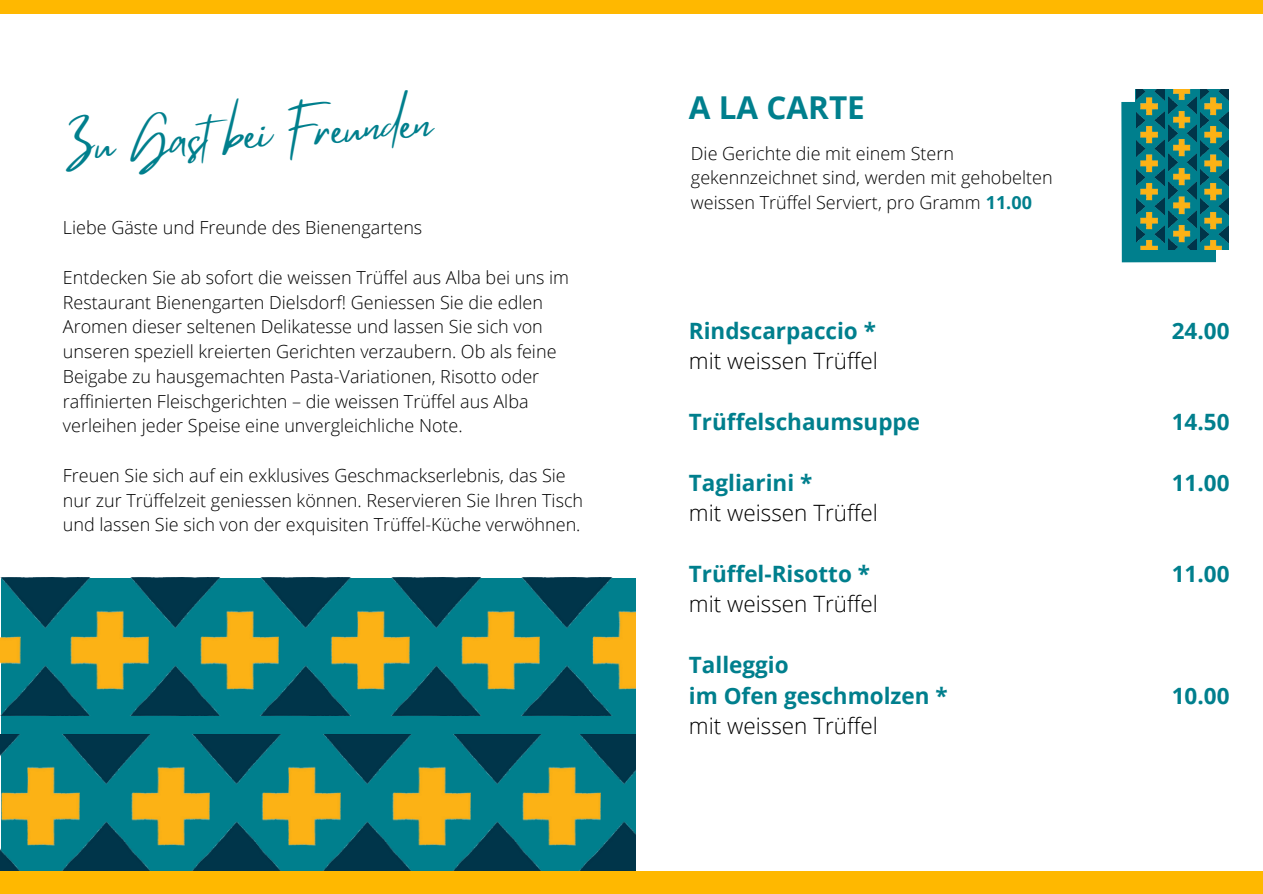
<style>
.page{position:relative;width:1263px;height:894px;background:#fff}
.page>*{position:absolute;margin:0;border:0;box-sizing:border-box;transform-origin:0 0}
.t1{font:46.35px "Mistrully";color:#007f8d}
.t2{font:700 31.5px "Open Sans";color:#007f8d}
.t3{font:300 22.5px/30.3px "Open Sans";color:#000}
.t4{font:700 22.5px/30.3px "Open Sans";color:#007f8d}
.t5{font:300 18px/24.8px "Open Sans";color:#000}
.s1{font-weight:700;color:#007f8d}
.s2{font-weight:300;color:#000}
</style>
<div class="page">
<div style="left:0;top:0;width:1263px;height:14px;background:#ffb800"></div>
<div style="left:1121px;top:102px;width:95px;height:160px;background:#007f8d"></div>
<div style="left:1135px;top:89px;width:93px;height:160px;background:linear-gradient(to bottom,#007f8d,#007f8d)"></div>
<img style="left:1136px;top:117px;width:28px;height:20px">
<img style="left:1136px;top:89px;width:28px;height:28px">
<img style="left:1136px;top:137px;width:28px;height:28px">
<img style="left:1136px;top:165px;width:28px;height:29px">
<img style="left:1136px;top:194px;width:28px;height:28px">
<img style="left:1136px;top:222px;width:28px;height:27px">
<img style="left:1200px;top:117px;width:28px;height:20px">
<img style="left:1200px;top:89px;width:28px;height:28px">
<img style="left:1200px;top:137px;width:28px;height:28px">
<img style="left:1200px;top:165px;width:28px;height:29px">
<img style="left:1200px;top:194px;width:28px;height:28px">
<img style="left:1200px;top:222px;width:28px;height:27px">
<img style="left:1168px;top:102px;width:28px;height:20px">
<img style="left:1168px;top:89px;width:28px;height:13px">
<img style="left:1168px;top:122px;width:28px;height:28px">
<img style="left:1168px;top:150px;width:28px;height:29px">
<img style="left:1168px;top:179px;width:28px;height:28px">
<img style="left:1168px;top:207px;width:28px;height:28px">
<img style="left:1168px;top:235px;width:28px;height:14px">
<div style="left:1px;top:577px;width:634px;height:316px;background:#007f8d"></div>
<img style="left:30px;top:577px;width:90px;height:137px">
<img style="left:0;top:577px;width:30px;height:137px">
<img style="left:120px;top:577px;width:131px;height:137px">
<img style="left:251px;top:577px;width:130px;height:137px">
<img style="left:381px;top:577px;width:131px;height:137px">
<img style="left:512px;top:577px;width:123px;height:137px">
<img style="left:0;top:734px;width:51px;height:137px">
<img style="left:51px;top:734px;width:131px;height:137px">
<img style="left:182px;top:734px;width:130px;height:137px">
<img style="left:312px;top:734px;width:131px;height:137px">
<img style="left:443px;top:734px;width:126px;height:137px">
<img style="left:569px;top:734px;width:66px;height:137px">
<div style="left:0;top:871px;width:1263px;height:22px;background:#ffb800"></div>
<p class="t1" style="left:62px;top:110px;width:370px;rotate:-4deg">Zu Gast bei Freunden</p>
<h2 class="t5" style="left:63px;top:215px;width:361px">Liebe Gäste und Freunde des Bienengartens</h2>
<p class="t5" style="left:63px;top:264px;width:508px">Entdecken Sie ab sofort die weissen Trüffel aus Alba bei uns im Restaurant Bienengarten Dielsdorf! Geniessen Sie die edlen Aromen dieser seltenen Delikatesse und lassen Sie sich von unseren speziell kreierten Gerichten verzaubern. Ob als feine Beigabe zu hausgemachten Pasta-Variationen, Risotto oder raffinierten Fleischgerichten – die weissen Trüffel aus Alba verleihen jeder Speise eine unvergleichliche Note.</p>
<p class="t5" style="left:63px;top:462px;width:522px">Freuen Sie sich auf ein exklusives Geschmackserlebnis, das Sie nur zur Trüffelzeit geniessen können. Reservieren Sie Ihren Tisch und lassen Sie sich von der exquisiten Trüffel-Küche verwöhnen.</p>
<h1 class="t2" style="left:689px;top:85px;width:177px">A LA CARTE</h1>
<p class="t5" style="left:691px;top:140px;width:363px">Die Gerichte die mit einem Stern gekennzeichnet sind, werden mit gehobelten weissen Trüffel Serviert, pro Gramm <span class="s1">11.00</span></p>
<p class="t3" style="left:689px;top:315px;width:191px"><span class="s1">Rindscarpaccio * </span>mit weissen Trüffel</p>
<p class="t4" style="left:689px;top:406px;width:233px">Trüffelschaumsuppe</p>
<p class="t3" style="left:689px;top:466px;width:191px"><span class="s1">Tagliarini *<br></span>mit weissen Trüffel</p>
<p class="t3" style="left:689px;top:558px;width:191px"><span class="s1">Trüffel-Risotto * </span>mit weissen Trüffel</p>
<p class="t4" style="left:689px;top:649px;width:260px">Talleggio<br>im Ofen geschmolzen * <span class="s2">mit weissen Trüffel</span></p>
<p class="t4" style="left:1172px;top:315px;width:59px">24.00</p>
<p class="t4" style="left:1172px;top:406px;width:59px">14.50</p>
<p class="t4" style="left:1172px;top:466px;width:59px">11.00</p>
<p class="t4" style="left:1172px;top:558px;width:59px">11.00</p>
<p class="t4" style="left:1172px;top:679px;width:59px">10.00</p>
</div>
